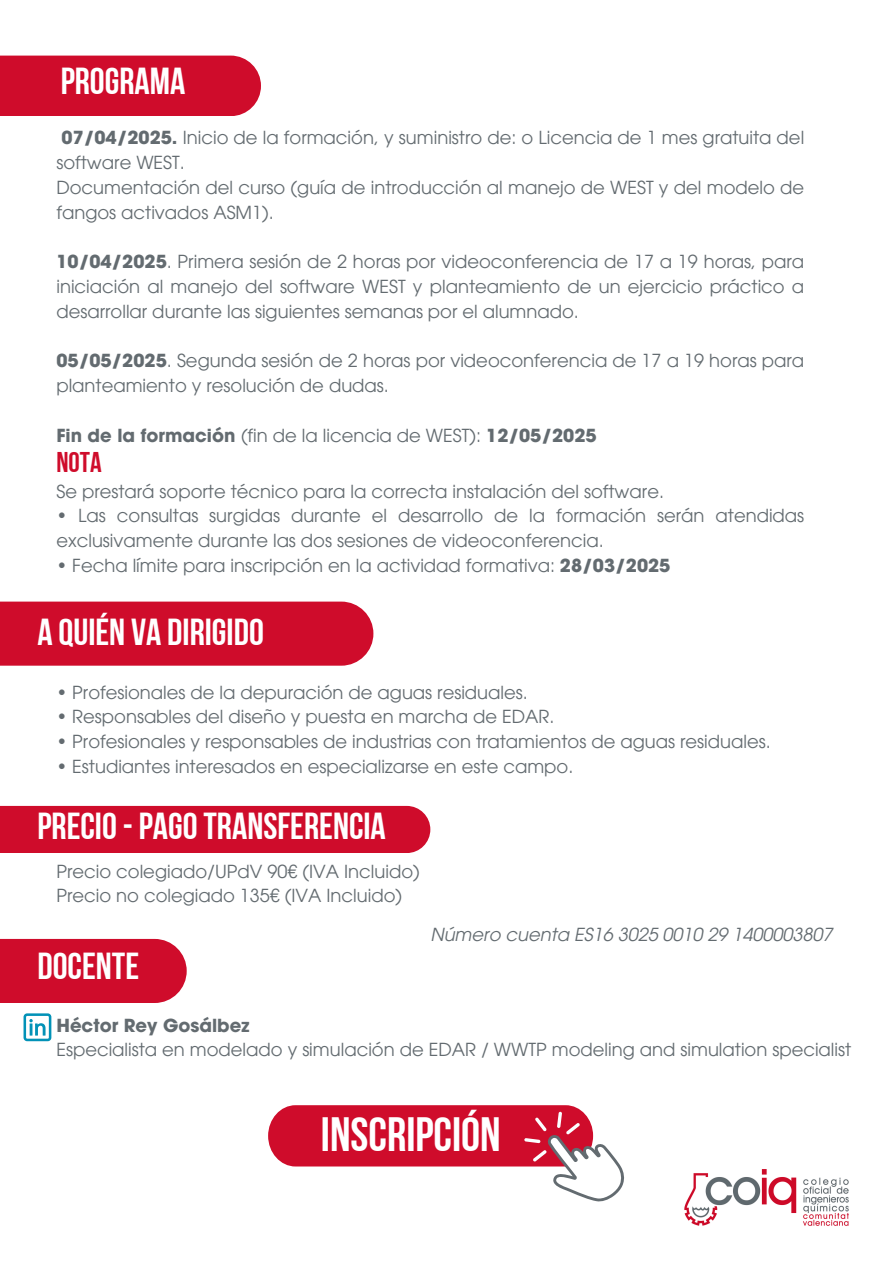
<style>
.page{position:relative;width:894px;height:1264px;background:#fff}
.page>*{position:absolute;margin:0;border:0;box-sizing:border-box;transform-origin:0 0}
.t1{font:48px "Bebas Neue Cyrillic";color:#fff}
.t2{font:37.5px "Bebas Neue Cyrillic";color:#fff}
.t3{font:28.5px "Bebas Neue Cyrillic";color:#cf0c2b}
.t4{font:18px/24.8px "ITC Avant Garde Pro";color:#636b70}
.t5{font:700 18px "ITC Avant Garde Pro";color:#636b70}
.t6{font:italic 18px "ITC Avant Garde Pro";color:#636b70}
.s1{font-weight:700}
.s2{font-weight:400}
</style>
<div class="page">
<div style="left:0;top:56px;width:261px;height:60px;background:#cf0c2b"></div>
<div style="left:0;top:601px;width:373px;height:64px;background:#cf0c2b"></div>
<div style="left:0;top:806px;width:430px;height:47px;background:#cf0c2b"></div>
<div style="left:0;top:938px;width:187px;height:65px;background:#cf0c2b"></div>
<img style="left:684px;top:1169px;width:165px;height:57px">
<svg style="left:24px;top:1013px;width:27px;height:28px"></svg>
<svg style="left:268px;top:1105px;width:356px;height:96px"></svg>
<h2 class="t2" style="left:61px;top:66px;width:126px">PROGRAMA</h2>
<p class="t4" style="left:56px;top:128px;width:749px"><span class="s1">07/04/2025.</span> Inicio de la formación, y suministro de: o Licencia de 1 mes gratuita del software WEST.</p>
<p class="t4" style="left:56px;top:177px;width:749px">Documentación del curso (guía de introducción al manejo de WEST y del modelo de fangos activados ASM1).</p>
<h4 class="t4" style="left:56px;top:251px;width:749px;text-align:justify"><span class="s1">10/04/2025</span>. Primera sesión de 2 horas por videoconferencia de 17 a 19 horas, para iniciación al manejo del software WEST y planteamiento de un ejercicio práctico a desarrollar durante las siguientes semanas por el alumnado.</h4>
<p class="t4" style="left:56px;top:350px;width:749px"><span class="s1">05/05/2025</span>. Segunda sesión de 2 horas por videoconferencia de 17 a 19 horas para planteamiento y resolución de dudas.</p>
<p class="t5" style="left:56px;top:428px;width:541px">Fin de la formación <span class="s2">(fin de la licencia de WEST):</span> 12/05/2025</p>
<p class="t4" style="left:56px;top:481px;width:609px">Se prestará soporte técnico para la correcta instalación del software.</p>
<h3 class="t4" style="left:56px;top:505px;width:749px">• Las consultas surgidas durante el desarrollo de la formación serán atendidas exclusivamente durante las dos sesiones de videoconferencia.</h3>
<p class="t4" style="left:56px;top:555px;width:615px">• Fecha límite para inscripción en la actividad formativa: <span class="s1">28/03/2025</span></p>
<p class="t3" style="left:56px;top:450px;width:47px">NOTA</p>
<p class="t2" style="left:37px;top:616px;width:228px">A QUIÉN VA DIRIGIDO</p>
<p class="t4" style="left:56px;top:681px;width:473px">• Profesionales de la depuración de aguas residuales.</p>
<p class="t4" style="left:56px;top:706px;width:499px">• Responsables del diseño y puesta en marcha de EDAR.</p>
<p class="t4" style="left:56px;top:731px;width:715px">• Profesionales y responsables de industrias con tratamientos de aguas residuales.</p>
<h3 class="t4" style="left:56px;top:756px;width:518px">• Estudiantes interesados en especializarse en este campo.</h3>
<p class="t2" style="left:37px;top:811px;width:350px">PRECIO-PAGOTRANSFERENCIA</p>
<p class="t4" style="left:56px;top:861px;width:365px">Precio colegiado/UPdV 90€ (IVA Incluido)</p>
<p class="t4" style="left:56px;top:885px;width:347px">Precio no colegiado 135€ (IVA Incluido)</p>
<p class="t2" style="left:37px;top:950px;width:103px">DOCENTE</p>
<h3 class="t6" style="left:430px;top:927px;width:403px">Número cuenta ES16 3025 0010 29 1400003807</h3>
<p class="t5" style="left:56px;top:1018px;width:194px">Héctor Rey Gosálbez</p>
<p class="t4" style="left:56px;top:1039px;width:796px">Especialista en modelado y simulación de EDAR / WWTP modeling and simulation specialist</p>
<p class="t1" style="left:321px;top:1114px;width:181px">INSCRIPCIÓN</p>
</div>
